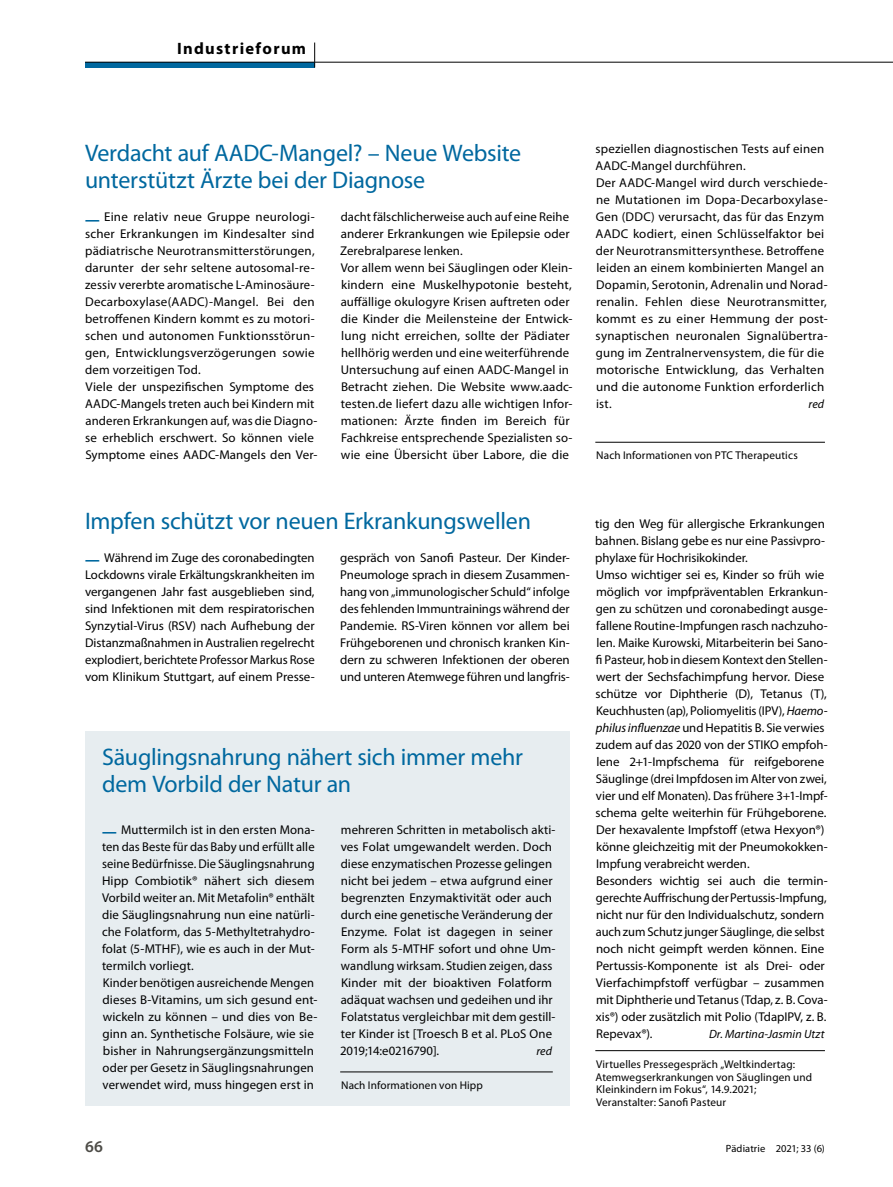
<style>
.page{position:relative;width:893px;height:1187px;background:#fff}
.page>*{position:absolute;margin:0;border:0;box-sizing:border-box;transform-origin:0 0}
.Title_2{font:24px/27px "Myriad Pro";letter-spacing:-.01em;color:#00689f}
.t1{font:700 16.5px "Myriad Pro";letter-spacing:.08em;color:#000}
.t2{font:600 16.5px "Myriad Pro";color:#4d4c47}
.Para_Meldung{font:12.75px/17px "Myriad Pro";letter-spacing:.005em;color:#000}
.Para_Meldung-2{font:italic 12px "Myriad Pro";letter-spacing:.005em;color:#000}
.Source_x{font:11.25px/12.8px "Myriad Pro";letter-spacing:.01em;color:#000}
.t3{font:10.5px "Myriad Pro";letter-spacing:.01em;color:#000}
.s1{font-weight:700;font-size:16.65px;color:#00689f}
.s2{font-style:italic}
</style>
<div class="page">
<hr style="left:595px;top:1050px;width:230px;height:1px;background:#000">
<div style="left:85px;top:731px;width:485px;height:375px;background:#e7edf0"></div>
<hr style="left:340px;top:1071px;width:213px;height:1px;background:#000">
<hr style="left:595px;top:442px;width:230px;height:1px;background:#000">
<div style="left:85px;top:62px;width:230px;height:5px;background:#00689f"></div>
<hr style="left:85px;top:62px;width:230px;height:1px;background:#000">
<hr style="left:315px;top:62px;width:578px;height:1px;background:#000">
<svg style="left:314px;top:43px;width:1px;height:24px"></svg>
<p class="t1" style="left:177px;top:37px;width:131px">Industrieforum</p>
<p class="Title_2" style="left:85px;top:139px;width:438px">Verdacht auf AADC-Mangel? – Neue Website unterstützt Ärzte bei der Diagnose</p>
<p class="Para_Meldung" style="left:85px;top:208px;width:231px;text-align:justify"><span class="s1">—</span> Eine relativ neue Gruppe neurologi&shy;scher Erkrankungen im Kindesalter sind pädiatrische Neurotransmitterstörungen, darunter der sehr seltene autosomal-re&shy;zessiv vererbte aromatische L-Aminosäure-Decarboxylase(AADC)-Mangel. Bei den betroffenen Kindern kommt es zu motori&shy;schen und autonomen Funktionsstörun&shy;gen, Entwicklungsverzögerungen sowie dem vorzeitigen Tod.</p>
<p class="Para_Meldung" style="left:85px;top:378px;width:234px">Viele der unspezifischen Symptome des AADC-Mangels treten auch bei Kindern mit anderen Erkrankungen auf, was die Diagno&shy;se erheblich erschwert. So können viele Symptome eines AADC-Mangels den Ver-</p>
<p class="Para_Meldung" style="left:340px;top:208px;width:231px;text-align:justify">dacht fälschlicherweise auch auf eine Reihe anderer Erkrankungen wie Epilepsie oder Zerebralparese lenken.</p>
<p class="Para_Meldung" style="left:341px;top:259px;width:233px">Vor allem wenn bei Säuglingen oder Klein&shy;kindern eine Muskelhypotonie besteht, auffällige okulogyre Krisen auftreten oder die Kinder die Meilensteine der Entwick&shy;lung nicht erreichen, sollte der Pädiater hellhörig werden und eine weiterführende Untersuchung auf einen AADC-Mangel in Betracht ziehen. Die Website www.aadc&shy;testen.de liefert dazu alle wichtigen Infor&shy;mationen: Ärzte finden im Bereich für Fachkreise entsprechende Spezialisten so&shy;wie eine Übersicht über Labore, die die</p>
<p class="Title_2" style="left:85px;top:506px;width:447px">Impfen schützt vor neuen Erkrankungswellen</p>
<p class="Para_Meldung" style="left:85px;top:548px;width:231px;text-align:justify"><span class="s1">—</span> Während im Zuge des coronabedingten Lockdowns virale Erkältungskrankheiten im vergangenen Jahr fast ausgeblieben sind, sind Infektionen mit dem respiratorischen Synzytial-Virus (RSV) nach Aufhebung der Distanzmaßnahmen in Australien regelrecht explodiert, berichtete Professor Markus Rose vom Klinikum Stuttgart, auf einem Presse-</p>
<p class="Para_Meldung" style="left:340px;top:548px;width:231px;text-align:justify">gespräch von Sanofi Pasteur. Der Kinder-Pneumologe sprach in diesem Zusammen&shy;hang von „immunologischer Schuld“ infolge des fehlenden Immuntrainings während der Pandemie. RS-Viren können vor allem bei Frühgeborenen und chronisch kranken Kin&shy;dern zu schweren Infektionen der oberen und unteren Atemwege führen und langfris-</p>
<p class="Title_2" style="left:102px;top:743px;width:423px">Säuglingsnahrung nähert sich immer mehr dem Vorbild der Natur an</p>
<p class="Para_Meldung" style="left:102px;top:820px;width:214px;text-align:justify"><span class="s1">—</span> Muttermilch ist in den ersten Mona&shy;ten das Beste für das Baby und erfüllt alle seine Bedürfnisse. Die Säuglingsnahrung Hipp Combiotik® nähert sich diesem Vorbild weiter an. Mit Metafolin® enthält die Säuglingsnahrung nun eine natürli&shy;che Folatform, das 5-Methyltetrahydro&shy;folat (5-MTHF), wie es auch in der Mut&shy;termilch vorliegt.</p>
<p class="Para_Meldung" style="left:103px;top:974px;width:216px">Kinder benötigen ausreichende Mengen dieses B-Vitamins, um sich gesund ent&shy;wickeln zu können – und dies von Be&shy;ginn an. Synthetische Folsäure, wie sie bisher in Nahrungsergänzungsmitteln oder per Gesetz in Säuglingsnahrungen verwendet wird, muss hingegen erst in</p>
<p class="Para_Meldung" style="left:340px;top:820px;width:217px">mehreren Schritten in metabolisch akti&shy;ves Folat umgewandelt werden. Doch diese enzymatischen Prozesse gelingen nicht bei jedem – etwa aufgrund einer begrenzten Enzymaktivität oder auch durch eine genetische Veränderung der Enzyme. Folat ist dagegen in seiner Form als 5-MTHF sofort und ohne Um&shy;wandlung wirksam. Studien zeigen, dass Kinder mit der bioaktiven Folatform adäquat wachsen und gedeihen und ihr Folatstatus vergleichbar mit dem gestill&shy;ter Kinder ist [Troesch B et al. PLoS One 2019;14:e0216790].</p>
<p class="Para_Meldung-2" style="left:536px;top:1043px;width:17px">red</p>
<p class="Source_x" style="left:341px;top:1078px;width:143px">Nach Informationen von Hipp</p>
<p class="Para_Meldung" style="left:595px;top:140px;width:230px">speziellen diagnostischen Tests auf einen<br>AADC-Mangel durchführen.</p>
<p class="Para_Meldung" style="left:595px;top:174px;width:234px">Der AADC-Mangel wird durch verschiede&shy;ne Mutationen im Dopa-Decarboxylase-Gen (DDC) verursacht, das für das Enzym AADC kodiert, einen Schlüsselfaktor bei der Neurotransmittersynthese. Betroffene leiden an einem kombinierten Mangel an Dopamin, Serotonin, Adrenalin und Norad&shy;renalin. Fehlen diese Neurotransmitter, kommt es zu einer Hemmung der post&shy;synaptischen neuronalen Signalübertra&shy;gung im Zentralnervensystem, die für die motorische Entwicklung, das Verhalten und die autonome Funktion erforderlich ist.</p>
<p class="Para_Meldung-2" style="left:809px;top:397px;width:17px">red</p>
<p class="Source_x" style="left:596px;top:449px;width:203px">Nach Informationen von PTC Therapeutics</p>
<p class="Para_Meldung" style="left:595px;top:514px;width:231px;text-align:justify">tig den Weg für allergische Erkrankungen bahnen. Bislang gebe es nur eine Passivpro&shy;phylaxe für Hochrisikokinder.</p>
<p class="Para_Meldung" style="left:596px;top:565px;width:234px">Umso wichtiger sei es, Kinder so früh wie möglich vor impfpräventablen Erkrankun&shy;gen zu schützen und coronabedingt ausge&shy;fallene Routine-Impfungen rasch nachzuho&shy;len. Maike Kurowski, Mitarbeiterin bei Sano&shy;fi Pasteur, hob in diesem Kontext den Stellen&shy;wert der Sechsfachimpfung hervor. Diese schütze vor Diphtherie (D), Tetanus (T), Keuchhusten (ap), Poliomyelitis (IPV), <span class="s2">Haemo&shy;philus influenzae</span> und Hepatitis B. Sie verwies zudem auf das 2020 von der STIKO empfoh&shy;lene 2+1-Impfschema für reifgeborene Säuglinge (drei Impfdosen im Alter von zwei, vier und elf Monaten). Das frühere 3+1-Impf&shy;schema gelte weiterhin für Frühgeborene.<br>Der hexavalente Impfstoff (etwa Hexyon®) könne gleichzeitig mit der Pneumokokken-Impfung verabreicht werden.</p>
<p class="Para_Meldung" style="left:596px;top:871px;width:233px">Besonders wichtig sei auch die termin&shy;gerechte Auffrischung der Pertussis-Impfung, nicht nur für den Individualschutz, sondern auch zum Schutz junger Säuglinge, die selbst noch nicht geimpft werden können. Eine Pertussis-Komponente ist als Drei- oder Vierfachimpfstoff verfügbar – zusammen mit Diphtherie und Tetanus (Tdap, z. B. Cova&shy;xis®) oder zusätzlich mit Polio (TdapIPV, z. B.<br>Repevax®).</p>
<p class="Para_Meldung-2" style="left:709px;top:1026px;width:117px">Dr. Martina-Jasmin Utzt</p>
<p class="Source_x" style="left:596px;top:1057px;width:218px">Virtuelles Pressegespräch „Weltkindertag:<br>Atemwegserkrankungen von Säuglingen und Kleinkindern im Fokus“, 14.9.2021; Veranstalter: Sanofi Pasteur</p>
<p class="t2" style="left:85px;top:1135px;width:19px">66</p>
<p class="t3" style="left:726px;top:1141px;width:101px">Pädiatrie 2021; 33 (6)</p>
</div>
